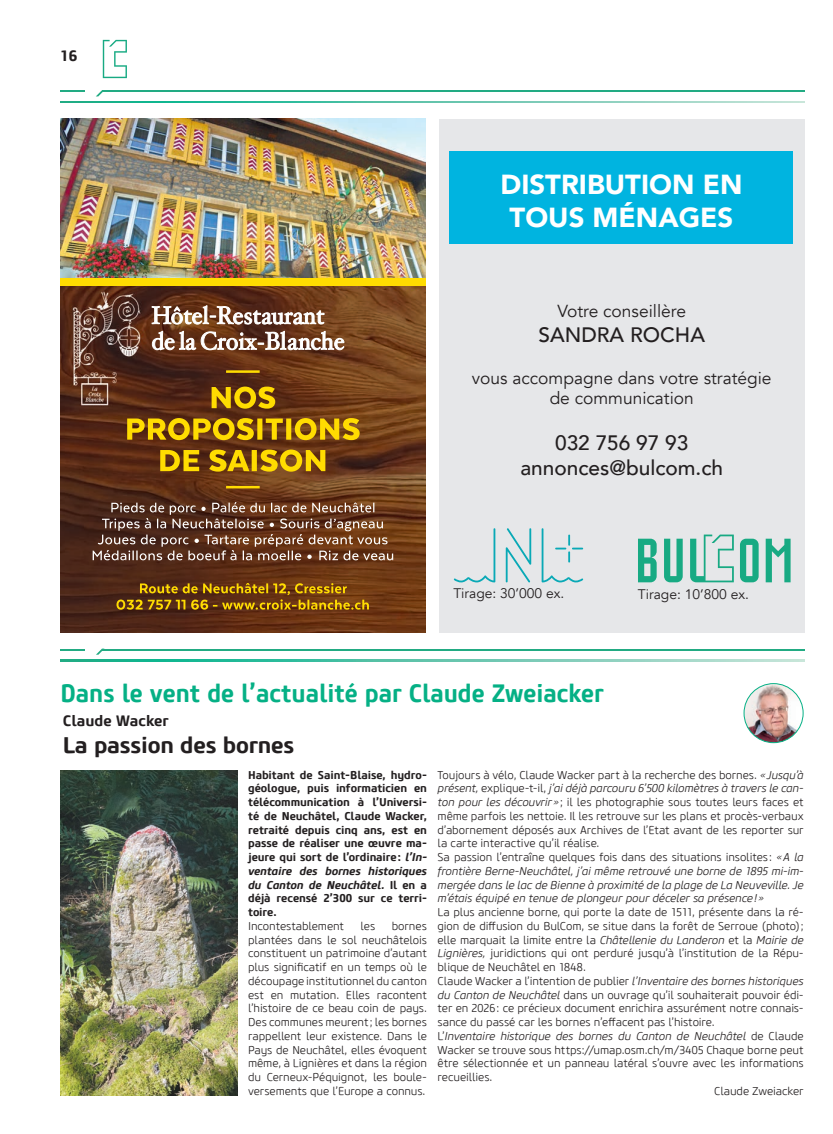
<style>
.page{position:relative;width:833px;height:1134px;background:#fff}
.page>*{position:absolute;margin:0;border:0;box-sizing:border-box;transform-origin:0 0}
.t1{font:900 27.5px/33px "Avenir";color:#fff;text-align:center}
.t2{font:700 25px "Core Sans M65";color:#05b085;scale:.93 1}
.t3{font:700 22.5px "Core Sans M65";letter-spacing:-.01em;color:#231f20}
.t4{font:500 20.88px/25px "Avenir";color:#231f20;text-align:center}
.t5{font:17.38px/20.9px "Avenir";color:#231f20;text-align:center}
.t6{font:700 15px "Core Sans M65";color:#231f20}
.t7{font:13.88px "Avenir";color:#231f20}
.t8{font:300 11.25px/13.8px "Core Sans M35";letter-spacing:-.01em;color:#231f20;text-align:justify}
.t9{font:700 11.25px/13.8px "Core Sans M65";letter-spacing:-.01em;color:#231f20;text-align:justify}
.t10{font:italic 300 11.25px "Core Sans M35";letter-spacing:-.015em;color:#231f20}
.s1{font-style:italic}
.s2{font-style:normal}
</style>
<div class="page">
<svg style="left:103px;top:40px;width:24px;height:38px"></svg>
<svg style="left:60px;top:659px;width:744px;height:2px"></svg>
<hr style="left:102px;top:649px;width:702px;height:1px;background:#22ab83">
<svg style="left:60px;top:649px;width:25px;height:1px"></svg>
<svg style="left:96px;top:649px;width:8px;height:6px"></svg>
<img style="left:744px;top:684px;width:59px;height:59px;border-radius:30px">
<div style="left:743px;top:683px;width:60px;height:60px;border:1px solid #05b085;border-radius:50%"></div>
<img style="left:60px;top:771px;width:177px;height:324px">
<img style="left:60px;top:119px;width:365px;height:513px">
<svg style="left:152px;top:331px;width:192px;height:19px"></svg>
<svg style="left:152px;top:306px;width:172px;height:18px"></svg>
<svg style="left:116px;top:583px;width:253px;height:27px;background:#865810"></svg>
<svg style="left:93px;top:502px;width:300px;height:58px;background:#76513e"></svg>
<hr style="left:226px;top:370px;width:34px;height:3px;background:#ffdc01">
<hr style="left:226px;top:486px;width:34px;height:2px;background:#ffdc01">
<div style="left:60px;top:278px;width:365px;height:7px;background:#ffdc01"></div>
<svg style="left:160px;top:449px;width:165px;height:23px;background:#b0860b"></svg>
<svg style="left:127px;top:418px;width:233px;height:22px;background:#b58b0b"></svg>
<svg style="left:212px;top:387px;width:63px;height:22px"></svg>
<div style="left:439px;top:119px;width:365px;height:514px;background:#e6e7e9"></div>
<div style="left:450px;top:151px;width:343px;height:92px;background:#00b4e0"></div>
<svg style="left:506px;top:528px;width:25px;height:54px"></svg>
<svg style="left:454px;top:528px;width:41px;height:54px"></svg>
<svg style="left:541px;top:528px;width:42px;height:54px"></svg>
<svg style="left:638px;top:539px;width:18px;height:43px"></svg>
<svg style="left:664px;top:539px;width:18px;height:43px"></svg>
<svg style="left:740px;top:539px;width:18px;height:43px"></svg>
<svg style="left:765px;top:539px;width:25px;height:43px"></svg>
<svg style="left:690px;top:534px;width:44px;height:48px"></svg>
<svg style="left:60px;top:101px;width:744px;height:2px"></svg>
<hr style="left:102px;top:90px;width:702px;height:2px;background:#22ab83">
<hr style="left:60px;top:90px;width:25px;height:2px;background:#22ab83">
<svg style="left:96px;top:90px;width:7px;height:6px"></svg>
<h3 class="t6" style="left:60px;top:46px;width:19px">16</h3>
<h1 class="t1" style="left:500px;top:167px;width:243px">DISTRIBUTION EN<br>TOUS MÉNAGES</h1>
<h3 class="t5" style="left:557px;top:301px;width:130px">Votre conseillère</h3>
<h3 class="t4" style="left:538px;top:321px;width:168px">SANDRA ROCHA</h3>
<h3 class="t5" style="left:472px;top:367px;width:301px">vous accompagne dans votre stratégie de communication</h3>
<h3 class="t4" style="left:520px;top:429px;width:204px">032 756 97 93 annonces@bulcom.ch</h3>
<p class="t7" style="left:453px;top:585px;width:112px">Tirage: 30’000 ex.</p>
<p class="t7" style="left:638px;top:586px;width:112px">Tirage: 10’800 ex.</p>
<h2 class="t2" style="left:60px;top:677px;width:586px">Dans le vent de l’actualité par Claude Zweiacker</h2>
<h3 class="t6" style="left:63px;top:711px;width:107px">Claude Wacker</h3>
<h3 class="t3" style="left:63px;top:730px;width:233px">La passion des bornes</h3>
<p class="t9" style="left:248px;top:768px;width:180px">Habitant de Saint-Blaise, hydro&shy;géologue, puis informaticien en télécommunication à l’Universi&shy;té de Neuchâtel, Claude Wacker, retraité depuis cinq ans, est en passe de réaliser une œuvre ma&shy;jeure qui sort de l’ordinaire: <span class="s1">l’In&shy;ventaire des bornes historiques du Canton de Neuchâtel.</span> Il en a déjà recensé 2’300 sur ce terri&shy;toire.</p>
<p class="t8" style="left:248px;top:919px;width:97px">Incontestablement</p>
<p class="t8" style="left:360px;top:919px;width:16px">les</p>
<p class="t8" style="left:437px;top:768px;width:368px;text-align:left">Toujours à vélo, Claude Wacker part à la recherche des bornes. <span class="s1">«Jusqu’à présent,</span> explique-t-il, <span class="s1">j’ai déjà parcouru 6’500 kilomètres à travers le can&shy;ton pour les découvrir»</span>; il les photographie sous toutes leurs faces et même parfois les nettoie. Il les retrouve sur les plans et procès-verbaux d’abornement déposés aux Archives de l’Etat avant de les reporter sur la carte interactive qu’il réalise.<br>Sa passion l’entraîne quelques fois dans des situations insolites: <span class="s1">«A la frontière Berne-Neuchâtel, j’ai même retrouvé une borne de 1895 mi-im&shy;mergée dans le lac de Bienne à proximité de la plage de La Neuveville. Je m’étais équipé en tenue de plongeur pour déceler sa présence!»</span></p>
<p class="t8" style="left:437px;top:905px;width:368px">La plus ancienne borne, qui porte la date de 1511, présente dans la ré-</p>
<p class="t8" style="left:437px;top:919px;width:368px">gion de diffusion du BulCom, se situe dans la forêt de Serroue (photo);</p>
<p class="t8" style="left:437px;top:933px;width:368px">elle marquait la limite entre la <span class="s1">Châtellenie du Landeron</span> et la <span class="s1">Mairie de</span></p>
<p class="t8" style="left:437px;top:947px;width:368px"><span class="s1">Lignières,</span> juridictions qui ont perduré jusqu’à l’institution de la Répu-</p>
<p class="t8" style="left:437px;top:960px;width:150px">blique de Neuchâtel en 1848.</p>
<p class="t8" style="left:437px;top:974px;width:368px">Claude Wacker a l’intention de publier <span class="s1">l’Inventaire des bornes historiques</span></p>
<p class="t8" style="left:437px;top:988px;width:368px"><span class="s1">du Canton de Neuchâtel</span> dans un ouvrage qu’il souhaiterait pouvoir édi-</p>
<p class="t8" style="left:437px;top:1002px;width:368px">ter en 2026: ce précieux document enrichira assurément notre connais-</p>
<p class="t8" style="left:437px;top:1015px;width:279px">sance du passé car les bornes n’effacent pas l’histoire.</p>
<p class="t10" style="left:437px;top:1029px;width:368px"><span class="s2">L’</span>Inventaire historique des bornes du Canton de Neuchâtel <span class="s2">de Claude</span></p>
<p class="t8" style="left:437px;top:1043px;width:368px">Wacker se trouve sous https://umap.osm.ch/m/3405 Chaque borne peut</p>
<p class="t8" style="left:437px;top:1057px;width:368px">être sélectionnée et un panneau latéral s’ouvre avec les informations</p>
<p class="t8" style="left:437px;top:1070px;width:56px">recueillies.</p>
<p class="t8" style="left:714px;top:1084px;width:91px">Claude Zweiacker</p>
<p class="t8" style="left:248px;top:919px;width:180px;text-indent:144px">bornes plantées dans le sol neuchâtelois constituent un patrimoine d’autant plus significatif en un temps où le découpage institutionnel du canton est en mutation. Elles racontent l’histoire de ce beau coin de pays.<br>Des communes meurent; les bornes rappellent leur existence. Dans le Pays de Neuchâtel, elles évoquent même, à Lignières et dans la région du Cerneux-Péquignot, les boule&shy;versements que l’Europe a connus.</p>
</div>
